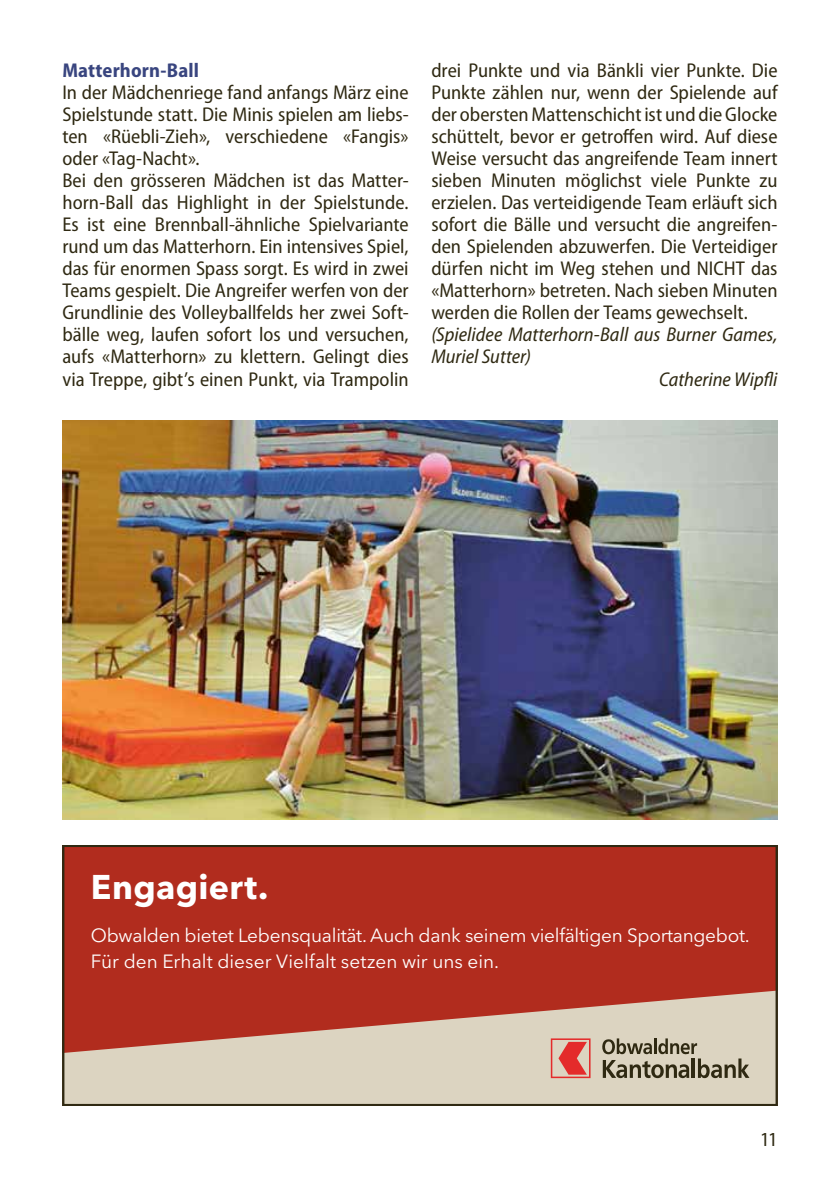
<style>
.page{position:relative;width:840px;height:1191px;background:#fff}
.page>*{position:absolute;margin:0;border:0;box-sizing:border-box;transform-origin:0 0}
.t1{font:700 34px "Avenir Next LT Pro";letter-spacing:.01em;color:#fff}
.t2{font:semi-condensed 20px/22px "Myriad Pro";color:#2f2912}
.t3{font:italic semi-condensed 20px "Myriad Pro";color:#2f2912}
.t4{font:700 semi-condensed 20px "Myriad Pro";letter-spacing:.005em;color:#39457f}
.t5{font:19px/26px "Avenir Next LT Pro";letter-spacing:-.015em;color:#fff}
</style>
<div class="page">
<img style="left:62px;top:421px;width:715px;height:398px">
<div style="left:62px;top:845px;width:715px;height:261px;background:#b12c1e"></div>
<svg style="left:65px;top:990px;width:709px;height:113px;fill:#dcd4c1"></svg>
<svg style="left:550px;top:1038px;width:40px;height:40px"></svg>
<svg style="left:602px;top:1038px;width:147px;height:40px"></svg>
<div style="left:62px;top:845px;width:715px;height:261px;border:2px solid #2f2912"></div>
<p class="t4" style="left:62px;top:59px;width:138px">Matterhorn-Ball</p>
<p class="t2" style="left:62px;top:82px;width:347px">In der Mädchenriege fand anfangs März eine Spielstunde statt. Die Minis spielen am liebs&shy;ten «Rüebli-Zieh», verschiedene «Fangis» oder «Tag-Nacht».<br>Bei den grösseren Mädchen ist das Matter&shy;horn-Ball das Highlight in der Spielstunde.<br>Es ist eine Brennball-ähnliche Spielvariante rund um das Matterhorn. Ein intensives Spiel, das für enormen Spass sorgt. Es wird in zwei Teams gespielt. Die Angreifer werfen von der Grundlinie des Volleyballfelds her zwei Soft&shy;bälle weg, laufen sofort los und versuchen, aufs «Matterhorn» zu klettern. Gelingt dies via Treppe, gibt’s einen Punkt, via Trampolin</p>
<p class="t2" style="left:431px;top:60px;width:347px;text-align:justify">drei Punkte und via Bänkli vier Punkte. Die Punkte zählen nur, wenn der Spielende auf der obersten Mattenschicht ist und die Glocke schüttelt, bevor er getroffen wird. Auf diese Weise versucht das angreifende Team innert sieben Minuten möglichst viele Punkte zu erzielen. Das verteidigende Team erläuft sich sofort die Bälle und versucht die angreifen&shy;den Spielenden abzuwerfen. Die Verteidiger dürfen nicht im Weg stehen und NICHT das «Matterhorn» betreten. Nach sieben Minuten werden die Rollen der Teams gewechselt.</p>
<p class="t3" style="left:431px;top:324px;width:347px">(Spielidee Matterhorn-Ball aus Burner Games,</p>
<p class="t3" style="left:431px;top:346px;width:101px">Muriel Sutter)</p>
<p class="t3" style="left:659px;top:368px;width:120px">Catherine Wipfli</p>
<h1 class="t1" style="left:91px;top:866px;width:179px">Engagiert.</h1>
<p class="t5" style="left:91px;top:922px;width:660px">Obwalden bietet Lebensqualität. Auch dank seinem vielfältigen Sportangebot.<br>Für den Erhalt dieser Vielfalt setzen wir uns ein.</p>
<p class="t2" style="left:759px;top:1128px;width:19px">11</p>
</div>
